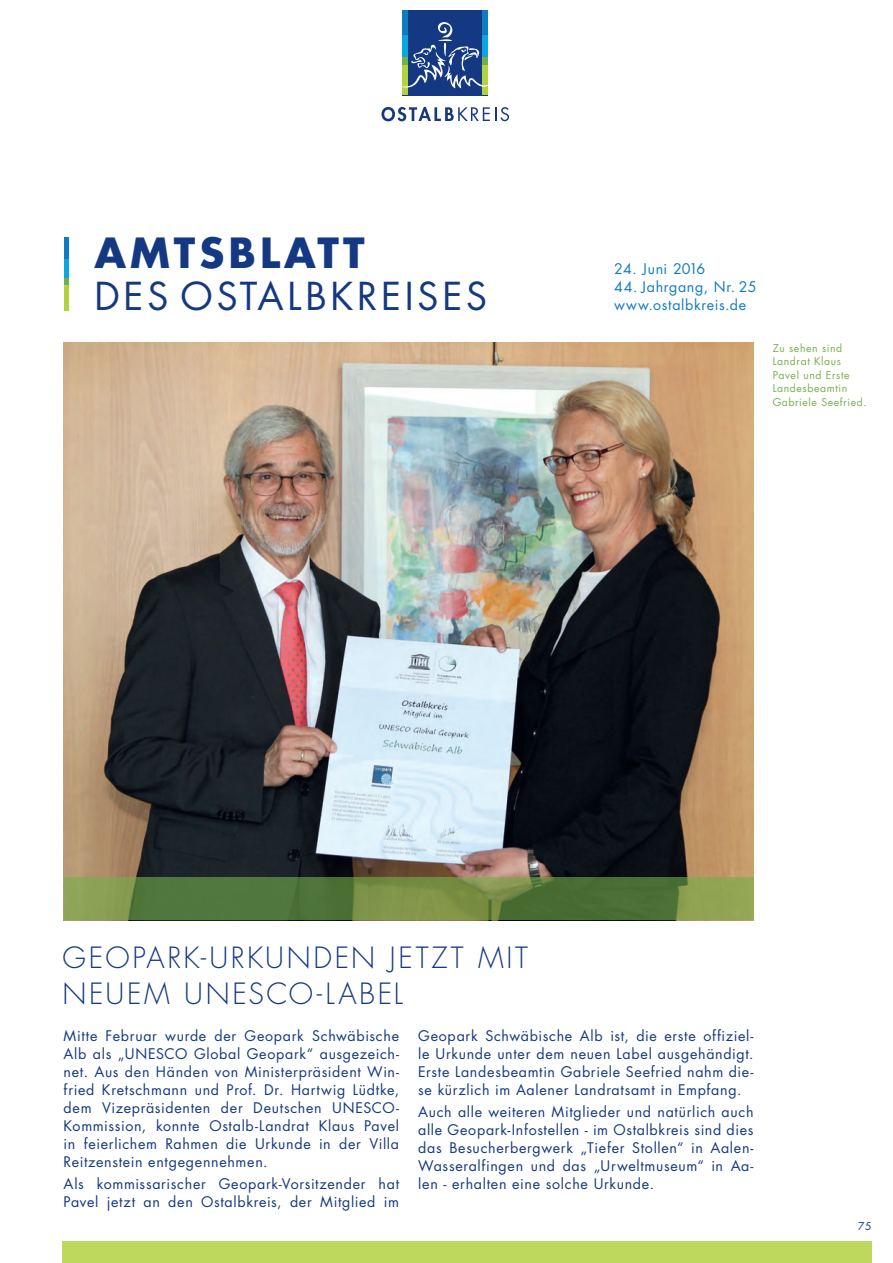
<style>
.page{position:relative;width:893px;height:1263px;background:#fff}
.page>*{position:absolute;margin:0;border:0;box-sizing:border-box;transform-origin:0 0}
.t1{font:700 40.5px "Futura Std";letter-spacing:.1em;color:#143982}
.t2{font:37.5px "Futura Std";letter-spacing:.1em;color:#143982}
.t3{font:300 28.5px/36px "Futura Std";letter-spacing:.09em;color:#143982}
.t4{font:14.25px/18px "Futura Std";letter-spacing:.05em;color:#143982;text-align:justify}
.t5{font:14.25px/18px "Futura Std";letter-spacing:.045em;color:#107bc1}
.t6{font:10.5px/13.5px "Futura Std";letter-spacing:.055em;color:#74b04a}
.t7{font:10.5px "Futura Std";color:#143982}
</style>
<div class="page">
<div style="left:63px;top:1242px;width:809px;height:21px;background:#bdd85c"></div>
<svg style="left:381px;top:107px;width:128px;height:14px"></svg>
<div style="left:403px;top:10px;width:85px;height:85px;background:#143982"></div>
<div style="left:403px;top:10px;width:5px;height:26px;background:#107bc1"></div>
<div style="left:403px;top:65px;width:5px;height:30px;background:#b2d23f"></div>
<div style="left:482px;top:10px;width:6px;height:26px;background:#107bc1"></div>
<div style="left:482px;top:65px;width:6px;height:30px;background:#b2d23f"></div>
<svg style="left:402px;top:20px;width:86px;height:68px"></svg>
<div style="left:64px;top:237px;width:5px;height:22px;background:#107bc1"></div>
<svg style="left:64px;top:278px;width:5px;height:7px"></svg>
<div style="left:64px;top:259px;width:5px;height:19px;background:#08a7e0"></div>
<div style="left:64px;top:285px;width:5px;height:25px;background:#b2d23f"></div>
<img style="left:64px;top:343px;width:690px;height:534px">
<svg style="left:64px;top:877px;width:690px;height:43px;background:#648341"></svg>
<h1 class="t1" style="left:94px;top:226px;width:272px">AMTSBLATT</h1>
<h2 class="t2" style="left:94px;top:272px;width:394px">des Ostalbkreises</h2>
<p class="t5" style="left:614px;top:259px;width:93px">24. Juni 2016</p>
<p class="t5" style="left:614px;top:277px;width:144px">44. Jahrgang, Nr. 25 www.ostalbkreis.de</p>
<p class="t6" style="left:773px;top:341px;width:95px">Zu sehen sind<br>Landrat Klaus<br>Pavel und Erste<br>Landesbeamtin<br>Gabriele Seefried.</p>
<h3 class="t3" style="left:63px;top:941px;width:467px">GEOPARK-URKU NDEN JETZT MIT<br>NEU EM UNESCO-LABEL</h3>
<p class="t4" style="left:418px;top:1027px;width:337px">Geopark Schwäbische Alb ist, die erste offiziel&shy;le Urkunde unter dem neuen Label ausgehändigt.<br>Erste Landesbeamtin Gabriele Seefried nahm die&shy;se kürzlich im Aalener Landratsamt in Empfang.</p>
<p class="t4" style="left:418px;top:1103px;width:337px">Auch alle weiteren Mitglieder und natürlich auch alle Geopark-I nfostellen - im Ostalbkreis sind dies das Besucherbergwerk „Tiefer Stollen“ in Aalen-Wasseralfingen und das „Urweltmuseum“ in Aa&shy;len - erhalten eine solche Urkunde.</p>
<p class="t4" style="left:64px;top:1027px;width:337px">Mitte Februar wurde der Geopark Schwäbische Alb als „UNES CO Global Geopark“ ausgezeich&shy;net. Aus den Händen von Ministerpräsident Win&shy;fried Kretschmann und Prof. Dr. Hartwig Lüdtke, dem Vizepräsidenten der Deutschen UNES CO-Kommission, konnte Ostalb-Landrat Klaus Pavel in feierlichem Rahmen die Urkunde in der Villa Reitzenstein entgegennehmen.</p>
<p class="t4" style="left:64px;top:1175px;width:337px">Als kommissarischer Geopark-Vorsitzender hat<br>Pavel jetzt an den Ostalbkreis, der Mitglied im</p>
<p class="t7" style="left:858px;top:1219px;width:15px">75</p>
</div>
